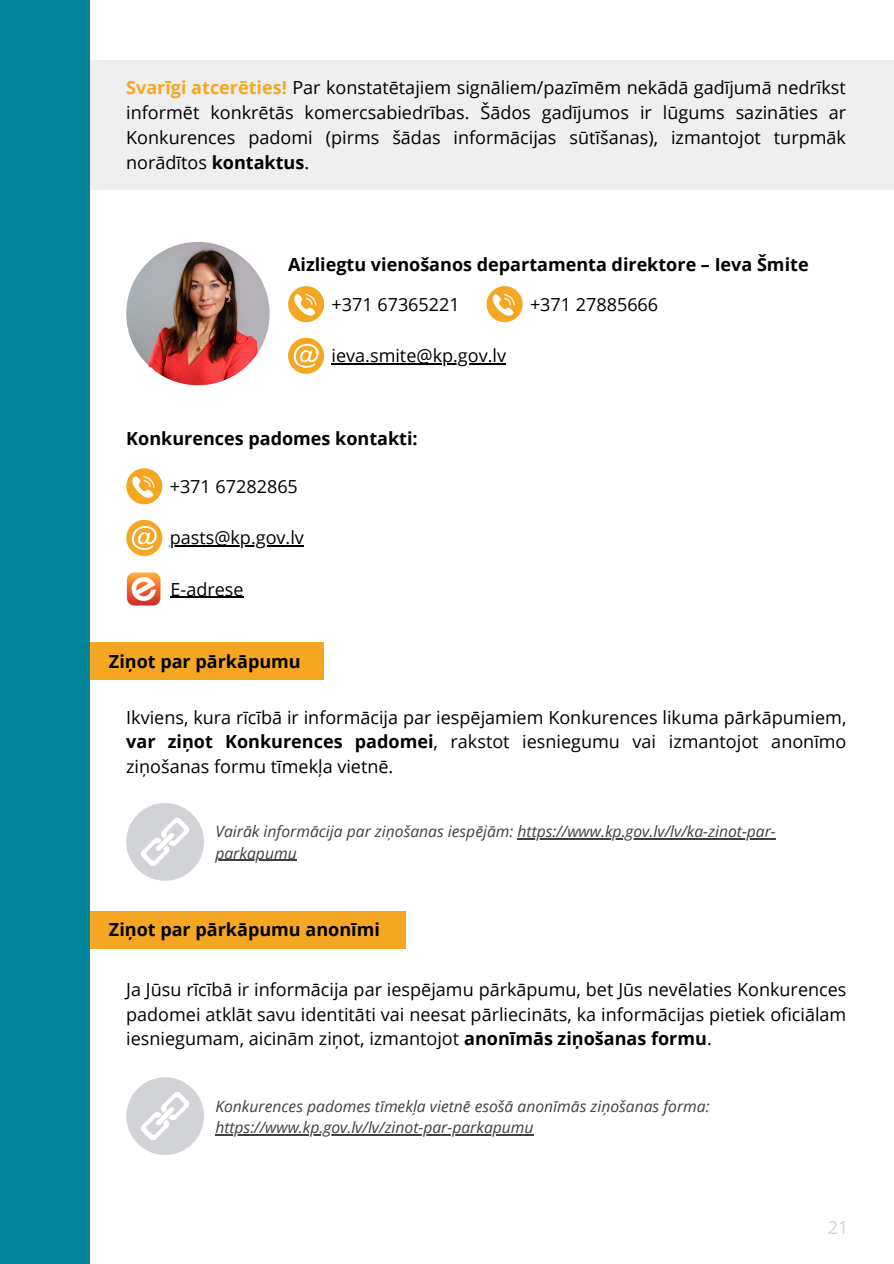
<style>
.page{position:relative;width:894px;height:1264px;background:#fff}
.page>*{position:absolute;margin:0;border:0;box-sizing:border-box;transform-origin:0 0}
.t1{font:18px/24.8px "Open Sans";color:#000;text-align:justify}
.t2{font:700 18px "Open Sans";color:#000}
.t3{font:18px "Open Sans";color:#d1d3d6}
.t4{font:italic 15.6px/21.5px "Open Sans";color:#404040}
.s1{font-weight:700;color:#f5a623}
.s2{font-weight:700}
</style>
<div class="page">
<div style="left:0;top:60px;width:893px;height:129px;background:#efefef"></div>
<div style="left:89px;top:911px;width:316px;height:37px;background:#f5a623"></div>
<div style="left:85px;top:643px;width:239px;height:37px;background:#f5a623"></div>
<div style="left:0;top:0;width:89px;height:1263px;background:#00859b"></div>
<img style="left:126px;top:242px;width:143px;height:143px;border-radius:50%">
<svg style="left:288px;top:286px;width:36px;height:36px"></svg>
<svg style="left:486px;top:286px;width:36px;height:36px"></svg>
<svg style="left:288px;top:338px;width:36px;height:36px"></svg>
<svg style="left:126px;top:468px;width:36px;height:36px"></svg>
<svg style="left:126px;top:520px;width:36px;height:36px"></svg>
<div style="left:126px;top:1077px;width:78px;height:77px;background:#d1d3d6;border-radius:50%"></div>
<svg style="left:141px;top:1092px;width:49px;height:48px"></svg>
<div style="left:126px;top:803px;width:78px;height:77px;background:#d1d3d6;border-radius:50%"></div>
<svg style="left:141px;top:817px;width:49px;height:49px"></svg>
<img style="left:126px;top:572px;width:35px;height:34px">
<hr style="left:331px;top:363px;width:175px;height:1px;background:#000">
<hr style="left:170px;top:545px;width:134px;height:1px;background:#000">
<hr style="left:215px;top:1134px;width:318px;height:1px;background:#404040">
<hr style="left:517px;top:838px;width:258px;height:1px;background:#404040">
<hr style="left:215px;top:859px;width:81px;height:2px;background:#404040">
<hr style="left:170px;top:596px;width:73px;height:2px;background:#000">
<p class="t1" style="left:126px;top:75px;width:721px"><span class="s1">Svarīgi atcerēties!</span> Par konstatētajiem signāliem/pazīmēm nekādā gadījumā nedrīkst informēt konkrētās komercsabiedrības. Šādos gadījumos ir lūgums sazināties ar Konkurences padomi (pirms šādas informācijas sūtīšanas), izmantojot turpmāk norādītos <span class="s2">kontaktus</span>.</p>
<p class="t2" style="left:288px;top:252px;width:522px">Aizliegtu vienošanos departamenta direktore – Ieva Šmite</p>
<p class="t1" style="left:331px;top:291px;width:130px">+371 67365221</p>
<p class="t1" style="left:530px;top:291px;width:130px">+371 27885666</p>
<p class="t1" style="left:331px;top:343px;width:176px">ieva.smite@kp.gov.lv</p>
<p class="t2" style="left:126px;top:426px;width:293px">Konkurences padomes kontakti:</p>
<p class="t1" style="left:170px;top:473px;width:130px">+371 67282865</p>
<p class="t1" style="left:170px;top:525px;width:136px">pasts@kp.gov.lv</p>
<p class="t1" style="left:170px;top:576px;width:74px">E-adrese</p>
<p class="t2" style="left:109px;top:648px;width:193px">Ziņot par pārkāpumu</p>
<p class="t1" style="left:126px;top:704px;width:721px">Ikviens, kura rīcībā ir informācija par iespējamiem Konkurences likuma pārkāpumiem, <span class="s2">var ziņot Konkurences padomei</span>, rakstot iesniegumu vai izmantojot anonīmo ziņošanas formu tīmekļa vietnē.</p>
<p class="t4" style="left:215px;top:820px;width:561px">Vairāk informācija par ziņošanas iespējām: https://www.kp.gov.lv/lv/ka-zinot-par&shy;parkapumu</p>
<p class="t2" style="left:109px;top:916px;width:272px">Ziņot par pārkāpumu anonīmi</p>
<p class="t1" style="left:126px;top:976px;width:721px">Ja Jūsu rīcībā ir informācija par iespējamu pārkāpumu, bet Jūs nevēlaties Konkurences padomei atklāt savu identitāti vai neesat pārliecināts, ka informācijas pietiek oficiālam iesniegumam, aicinām ziņot, izmantojot <span class="s2">anonīmās ziņošanas formu</span>.</p>
<p class="t4" style="left:215px;top:1094px;width:495px">Konkurences padomes tīmekļa vietnē esošā anonīmās ziņošanas forma: https://www.kp.gov.lv/lv/zinot-par-parkapumu</p>
<p class="t3" style="left:827px;top:1214px;width:22px">21</p>
</div>
